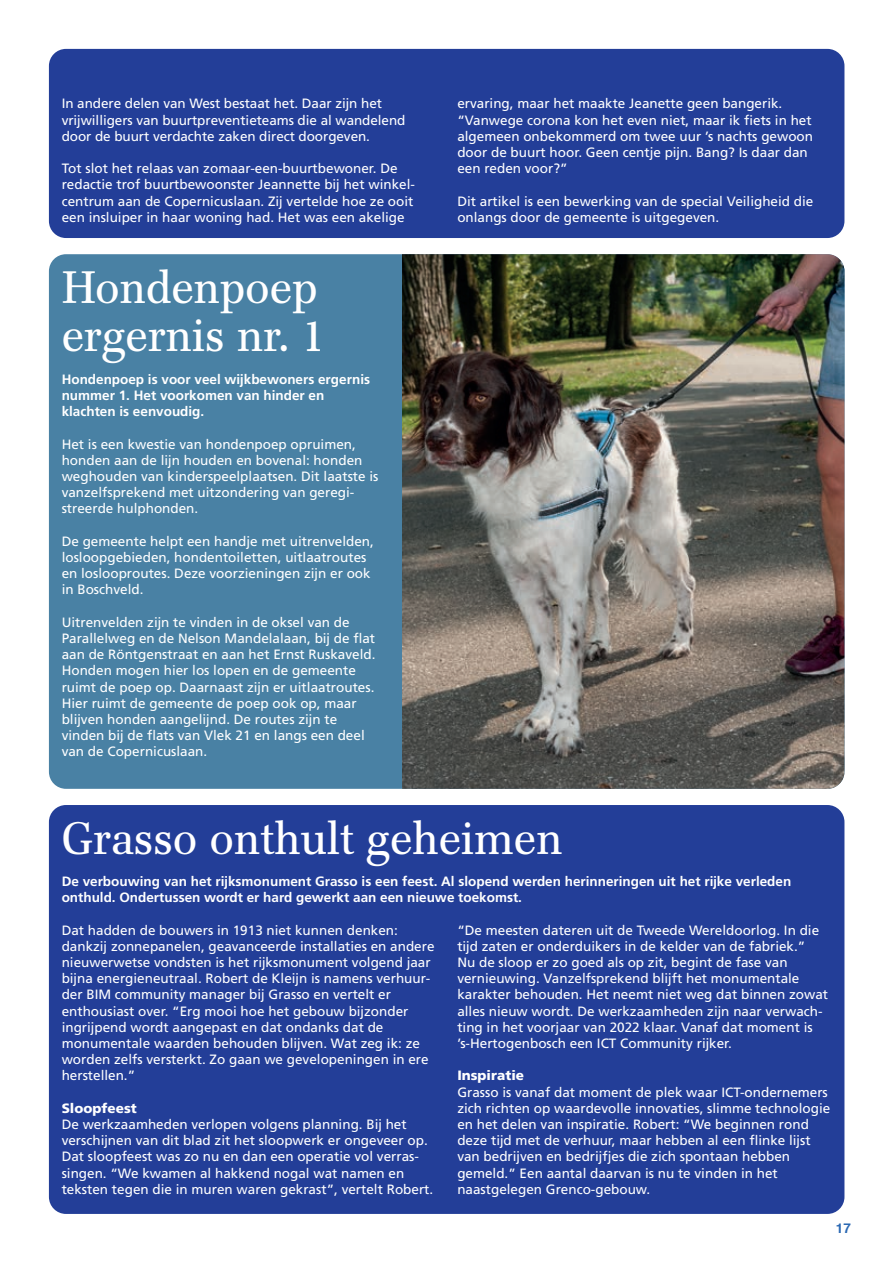
<style>
.page{position:relative;width:893px;height:1263px;background:#fff}
.page>*{position:absolute;margin:0;border:0;box-sizing:border-box;transform-origin:0 0}
.t1{font:45px/48.6px "Franklin Antiqua BQ";color:#fff}
.t2{font:13.5px/16.2px "Frutiger LT Com";color:#fff}
.t3{font:700 13.5px/16.2px "Frutiger LT Com";color:#fff}
.t4{font:900 13.5px "Frutiger LT Com";color:#fff}
.t5{font:700 13.5px "Helvetica";color:#2a68b3}
</style>
<div class="page">
<div style="left:49px;top:49px;width:795px;height:189px;background:#233e98;border-radius:17px"></div>
<div style="left:49px;top:254px;width:795px;height:535px;background:#4981a4;border-radius:17px"></div>
<div style="left:49px;top:805px;width:795px;height:409px;background:#233e98;border-radius:17px"></div>
<img style="left:402px;top:254px;width:442px;height:535px">
<p class="t2" style="left:62px;top:96px;width:345px">In andere delen van West bestaat het. Daar zijn het vrijwilligers van buurtpreventieteams die al wandelend door de buurt verdachte zaken direct doorgeven.</p>
<p class="t2" style="left:62px;top:161px;width:355px">Tot slot het relaas van zomaar-een-buurtbewoner. De redactie trof buurtbewoonster Jeannette bij het winkel&shy;centrum aan de Copernicuslaan. Zij vertelde hoe ze ooit een insluiper in haar woning had. Het was een akelige</p>
<h1 class="t1" style="left:62px;top:264px;width:265px">Hondenpoep ergernis nr. 1</h1>
<p class="t3" style="left:62px;top:371px;width:310px">Hondenpoep is voor veel wijkbewoners ergernis nummer 1. Het voorkomen van hinder en klachten is eenvoudig.</p>
<p class="t2" style="left:62px;top:436px;width:318px">Het is een kwestie van hondenpoep opruimen, honden aan de lijn houden en bovenal: honden weghouden van kinderspeelplaatsen. Dit laatste is vanzelfsprekend met uitzondering van geregi&shy;streerde hulphonden.</p>
<p class="t2" style="left:62px;top:533px;width:314px">De gemeente helpt een handje met uitrenvelden, losloopgebieden, hondentoiletten, uitlaatroutes en loslooproutes. Deze voorzieningen zijn er ook in Boschveld.</p>
<p class="t2" style="left:62px;top:614px;width:315px">Uitrenvelden zijn te vinden in de oksel van de Parallelweg en de Nelson Mandelalaan, bij de flat aan de Röntgenstraat en aan het Ernst Ruskaveld.<br>Honden mogen hier los lopen en de gemeente ruimt de poep op. Daarnaast zijn er uitlaatroutes.<br>Hier ruimt de gemeente de poep ook op, maar blijven honden aangelijnd. De routes zijn te vinden bij de flats van Vlek 21 en langs een deel van de Copernicuslaan.</p>
<p class="t2" style="left:457px;top:96px;width:357px">ervaring, maar het maakte Jeanette geen bangerik. “Vanwege corona kon het even niet, maar ik fiets in het algemeen onbekommerd om twee uur ’s nachts gewoon door de buurt hoor. Geen centje pijn. Bang? Is daar dan een reden voor?”</p>
<p class="t2" style="left:457px;top:193px;width:357px">Dit artikel is een bewerking van de special Veiligheid die onlangs door de gemeente is uitgegeven.</p>
<h1 class="t1" style="left:62px;top:815px;width:502px">Grasso onthult geheimen</h1>
<p class="t3" style="left:62px;top:873px;width:731px">De verbouwing van het rijksmonument Grasso is een feest. Al slopend werden herinneringen uit het rijke verleden onthuld. Ondertussen wordt er hard gewerkt aan een nieuwe toekomst.</p>
<p class="t2" style="left:62px;top:922px;width:374px">Dat hadden de bouwers in 1913 niet kunnen denken: dankzij zonnepanelen, geavanceerde installaties en andere nieuwerwetse vondsten is het rijksmonument volgend jaar bijna energieneutraal. Robert de Kleijn is namens verhuur&shy;der BIM community manager bij Grasso en vertelt er enthousiast over. “Erg mooi hoe het gebouw bijzonder ingrijpend wordt aangepast en dat ondanks dat de monumentale waarden behouden blijven. Wat zeg ik: ze worden zelfs versterkt. Zo gaan we gevelopeningen in ere herstellen.”</p>
<p class="t4" style="left:62px;top:1100px;width:77px">Sloopfeest</p>
<p class="t2" style="left:62px;top:1116px;width:373px">De werkzaamheden verlopen volgens planning. Bij het verschijnen van dit blad zit het sloopwerk er ongeveer op.<br>Dat sloopfeest was zo nu en dan een operatie vol verras&shy;singen. “We kwamen al hakkend nogal wat namen en teksten tegen die in muren waren gekrast”, vertelt Robert.</p>
<p class="t2" style="left:457px;top:922px;width:372px">“De meesten dateren uit de Tweede Wereldoorlog. In die tijd zaten er onderduikers in de kelder van de fabriek.”<br>Nu de sloop er zo goed als op zit, begint de fase van vernieuwing. Vanzelfsprekend blijft het monumentale karakter behouden. Het neemt niet weg dat binnen zowat alles nieuw wordt. De werkzaamheden zijn naar verwach&shy;ting in het voorjaar van 2022 klaar. Vanaf dat moment is ’s-Hertogenbosch een ICT Community rijker.</p>
<p class="t4" style="left:457px;top:1068px;width:68px">Inspiratie</p>
<p class="t2" style="left:457px;top:1084px;width:374px">Grasso is vanaf dat moment de plek waar ICT-ondernemers zich richten op waardevolle innovaties, slimme technologie en het delen van inspiratie. Robert: “We beginnen rond deze tijd met de verhuur, maar hebben al een flinke lijst van bedrijven en bedrijfjes die zich spontaan hebben gemeld.” Een aantal daarvan is nu te vinden in het naastgelegen Grenco-gebouw.</p>
<p class="t5" style="left:835px;top:1218px;width:17px">17</p>
</div>
